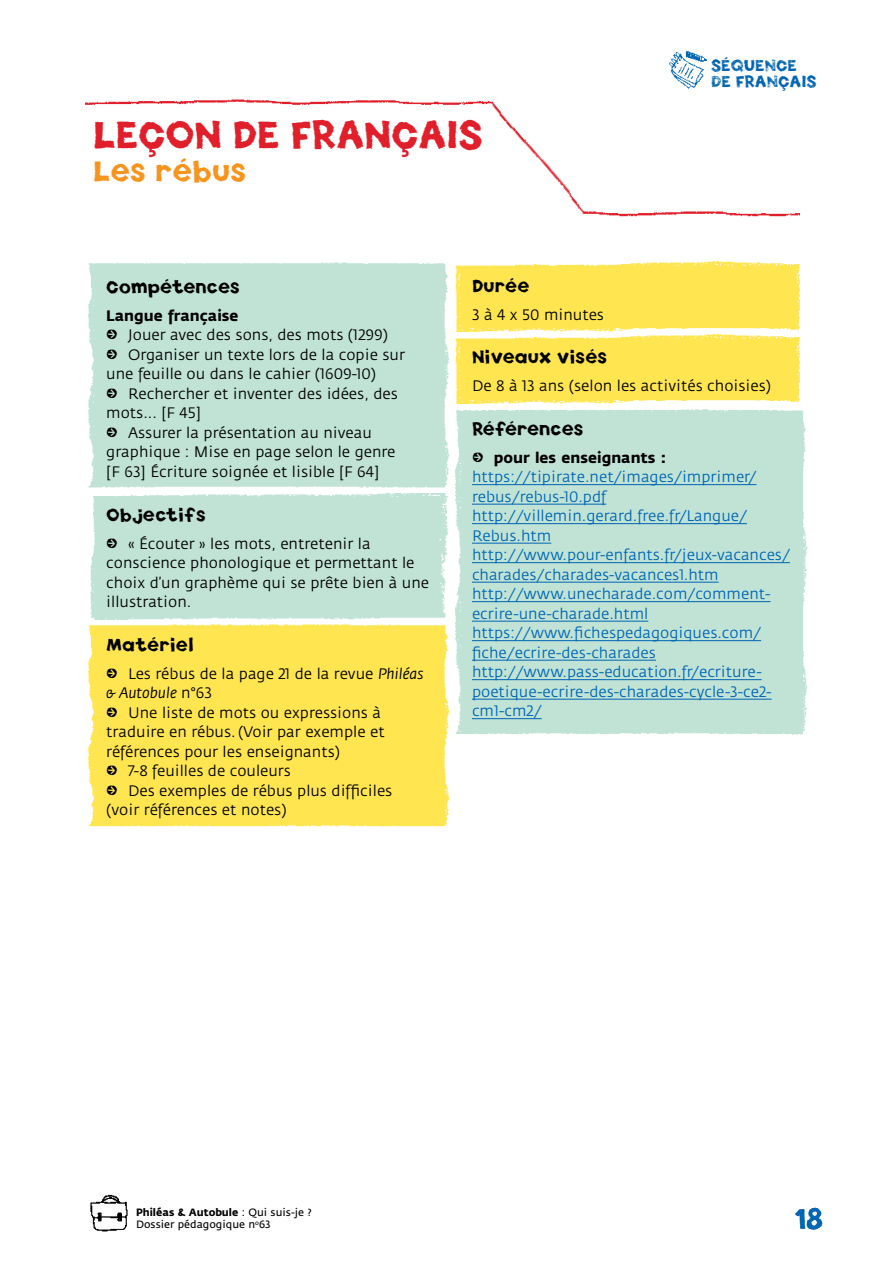
<style>
.page{position:relative;width:893px;height:1263px;background:#fff}
.page>*{position:absolute;margin:0;border:0;box-sizing:border-box;transform-origin:0 0}
.t1{font:36px "Spud AF Crisp";letter-spacing:-.01em;color:#e11f2b}
.t2{font:27px "Spud AF Crisp";color:#f7941e}
.t3{font:25.5px "Spud AF Crisp";color:#0065b2}
.t4{font:16.5px "Spud AF Crisp";color:#000}
.t5{font:15px/19.5px "Fedra Sans";color:#000}
.t6{font:15px/19.5px "Fedra Sans";color:#0065b2}
.t7{font:15px/16.2px "Spud AF Tatty";color:#0065b2}
.t8{font:10.5px "Fedra Sans Bold TF";color:#000}
.t9{font:10.5px "Fedra Sans";color:#000}
.s1{font-weight:700}
.s2{font-family:"Kosmik Glyphs";font-size:21px}
.s3{font-style:italic}
.s4{font-family:"Kosmik Glyphs";font-size:21px;color:#000}
.s5{font-weight:700;color:#000}
.s6{font-family:"Fedra Sans"}
</style>
<div class="page">
<img style="left:90px;top:1194px;width:38px;height:38px">
<img style="left:669px;top:51px;width:38px;height:38px">
<div style="left:88px;top:262px;width:361px;height:226px;background:#c0e3d6"></div>
<img style="left:421px;top:407px;width:387px;height:328px">
<img style="left:87px;top:624px;width:393px;height:203px">
<img style="left:455px;top:261px;width:345px;height:143px">
<img style="left:90px;top:492px;width:361px;height:132px">
<hr style="left:472px;top:484px;width:284px;height:1px;background:#0065b2">
<hr style="left:472px;top:504px;width:134px;height:1px;background:#0065b2">
<hr style="left:472px;top:523px;width:275px;height:1px;background:#0065b2">
<hr style="left:472px;top:543px;width:79px;height:1px;background:#0065b2">
<hr style="left:472px;top:562px;width:318px;height:1px;background:#0065b2">
<hr style="left:472px;top:582px;width:247px;height:1px;background:#0065b2">
<hr style="left:472px;top:601px;width:298px;height:1px;background:#0065b2">
<hr style="left:472px;top:621px;width:176px;height:1px;background:#0065b2">
<hr style="left:472px;top:640px;width:289px;height:1px;background:#0065b2">
<hr style="left:472px;top:660px;width:184px;height:1px;background:#0065b2">
<hr style="left:472px;top:679px;width:290px;height:1px;background:#0065b2">
<hr style="left:472px;top:699px;width:300px;height:1px;background:#0065b2">
<hr style="left:472px;top:718px;width:70px;height:1px;background:#0065b2">
<img style="left:85px;top:99px;width:393px;height:6px">
<img style="left:590px;top:211px;width:209px;height:6px">
<img style="left:478px;top:101px;width:112px;height:113px">
<h1 class="t1" style="left:94px;top:112px;width:391px">LEÇON DE FRANÇAIS</h1>
<h2 class="t2" style="left:94px;top:153px;width:155px">Les rébus</h2>
<p class="t7" style="left:711px;top:57px;width:107px">SÉQUENCE<br>DE FRANÇAIS</p>
<p class="t4" style="left:106px;top:276px;width:135px">Compétences</p>
<p class="t5" style="left:106px;top:306px;width:300px"><span class="s1">Langue française<br></span><span class="s2">H</span> Jouer avec des sons, des mots (1299)<br><span class="s2">H</span> Organiser un texte lors de la copie sur une feuille ou dans le cahier (1609-10)<br><span class="s2">H</span> Rechercher et inventer des idées, des mots... [F 45]<br><span class="s2">H</span> Assurer la présentation au niveau graphique : Mise en page selon le genre [F 63] Écriture soignée et lisible [F 64]</p>
<p class="t4" style="left:106px;top:504px;width:101px">Objectifs</p>
<p class="t5" style="left:106px;top:534px;width:324px"><span class="s2">H</span> « Écouter » les mots, entretenir la conscience phonologique et permettant le choix d’un graphème qui se prête bien à une illustration.</p>
<p class="t4" style="left:106px;top:634px;width:89px">Matériel</p>
<p class="t5" style="left:106px;top:664px;width:319px"><span class="s2">H</span> Les rébus de la page 21 de la revue <span class="s3">Philéas &amp; Autobule</span> n°63<br><span class="s2">H</span> Une liste de mots ou expressions à traduire en rébus. (Voir par exemple et références pour les enseignants)<br><span class="s2">H</span> 7-8 feuilles de couleurs<br><span class="s2">H</span> Des exemples de rébus plus difficiles (voir références et notes)</p>
<p class="t4" style="left:472px;top:275px;width:59px">Durée</p>
<p class="t5" style="left:472px;top:305px;width:134px">3 à 4 x 50 minutes</p>
<p class="t4" style="left:472px;top:347px;width:137px">Niveaux visés</p>
<p class="t5" style="left:472px;top:377px;width:301px">De 8 à 13 ans (selon les activités choisies)</p>
<p class="t4" style="left:472px;top:418px;width:113px">Références</p>
<p class="t6" style="left:472px;top:448px;width:319px"><span class="s4">H</span> <span class="s5">pour les enseignants : </span>https://tipirate.net/images/imprimer/ rebus/rebus-10.pdf http://villemin.gerard.free.fr/Langue/ Rebus.htm http://www.pour-enfants.fr/jeux-vacances/ charades/charades-vacances1.htm http://www.unecharade.com/comment&shy;ecrire-une-charade.html https://www.fichespedagogiques.com/ fiche/ecrire-des-charades http://www.pass-education.fr/ecriture&shy;poetique-ecrire-des-charades-cycle-3-ce2- cm1-cm2/</p>
<p class="t8" style="left:136px;top:1206px;width:177px">Philéas &amp; Autobule <span class="s6">: Qui suis-je ?</span></p>
<p class="t9" style="left:136px;top:1219px;width:136px">Dossier pédagogique n<sup>o</sup>63</p>
<h3 class="t3" style="left:794px;top:1202px;width:30px">18</h3>
</div>
